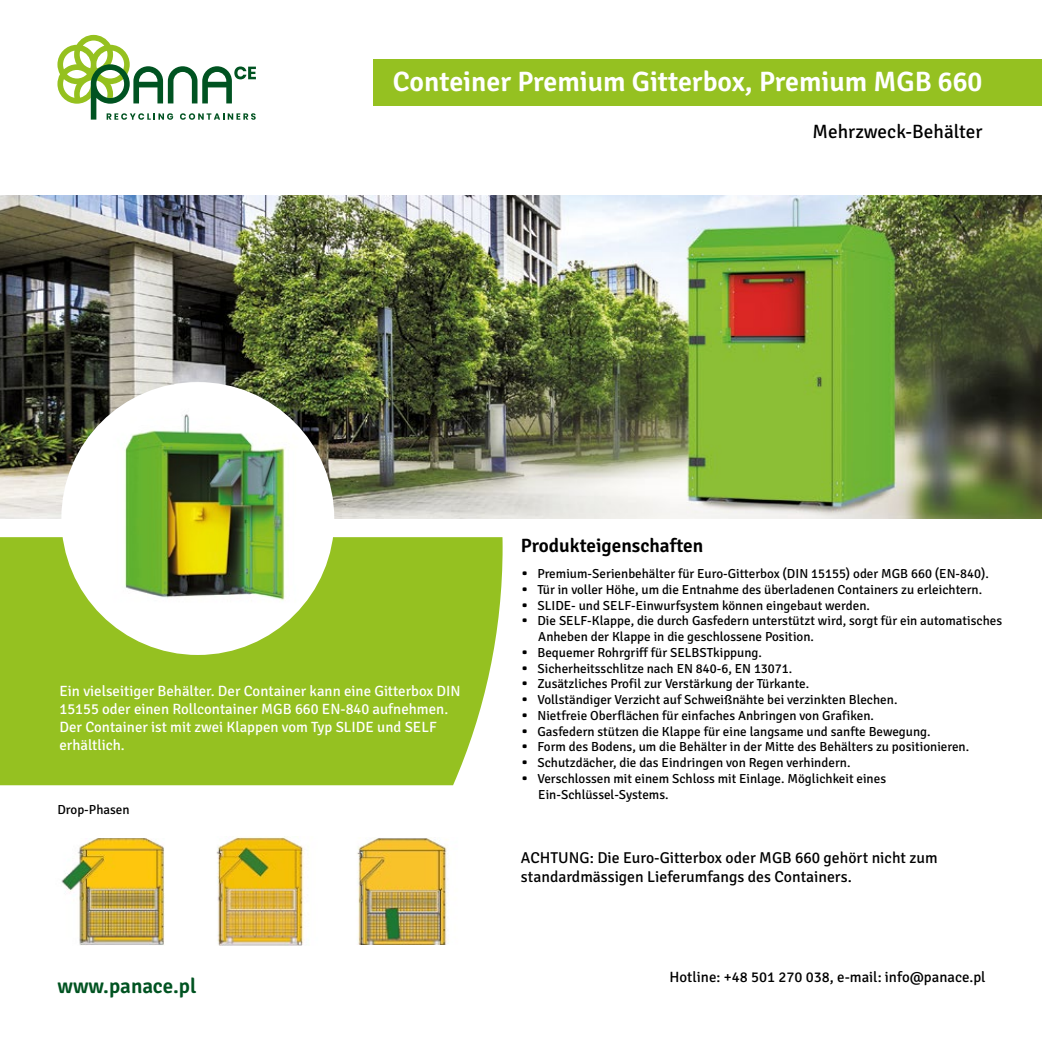
<style>
.page{position:relative;width:1042px;height:1042px;background:#fff}
.page>*{position:absolute;margin:0;border:0;box-sizing:border-box;transform-origin:0 0}
.t1{font:600 28px "Signika";color:#fff}
.t2{font:600 21px "Signika";color:#005321}
.t3{font:600 19.25px "Signika";color:#000}
.t4{font:19.25px "Signika";color:#000}
.t5{font:15.75px/19.2px "Signika";color:#000}
.t6{font:14.88px/17.8px "Signika";color:#fff}
.t7{font:14.88px "Signika";color:#000}
.t8{font:13.12px/15.8px "Signika";color:#000}
.s1{font-size:17.5px}
</style>
<div class="page">
<div style="left:0;top:537px;width:502px;height:248px;background:#95c121"></div>
<img style="left:0;top:196px;width:1042px;height:322px">
<div style="left:373px;top:60px;width:669px;height:46px;background:#95c121"></div>
<svg style="left:57px;top:35px;width:199px;height:85px"></svg>
<img style="left:65px;top:385px;width:266px;height:266px;border-radius:133px">
<div style="left:61px;top:382px;width:273px;height:273px;border:7px solid #fff;border-radius:50%"></div>
<img style="left:61px;top:838px;width:104px;height:107px">
<img style="left:216px;top:836px;width:88px;height:109px">
<img style="left:357px;top:838px;width:92px;height:106px">
<h1 class="t1" style="left:393px;top:65px;width:591px">Conteiner Premium Gitterbox, Premium MGB 660</h1>
<h3 class="t4" style="left:812px;top:120px;width:171px">Mehrzweck-Behälter</h3>
<p class="t6" style="left:60px;top:682px;width:403px">Ein vielseitiger Behälter. Der Container kann eine Gitterbox DIN 15155 oder einen Rollcontainer MGB 660 EN-840 aufnehmen.<br>Der Container ist mit zwei Klappen vom Typ SLIDE und SELF erhältlich.</p>
<p class="t8" style="left:57px;top:802px;width:74px">Drop-Phasen</p>
<h2 class="t2" style="left:57px;top:973px;width:141px">www.panace.pl</h2>
<h3 class="t3" style="left:521px;top:534px;width:184px">Produkteigenschaften</h3>
<p class="t8" style="left:521px;top:566px;width:469px"><span class="s1">•</span> Premium-Serienbehälter für Euro-Gitterbox (DIN 15155) oder MGB 660 (EN-840).</p>
<p class="t8" style="left:521px;top:582px;width:463px"><span class="s1">•</span> Tür in voller Höhe, um die Entnahme des überladenen Containers zu erleichtern.</p>
<p class="t8" style="left:521px;top:597px;width:350px"><span class="s1">•</span> SLIDE- und SELF-Einwurfsystem können eingebaut werden.</p>
<p class="t8" style="left:538px;top:613px;width:465px;text-indent:-17px"><span class="s1">•</span> Die SELF-Klappe, die durch Gasfedern unterstützt wird, sorgt für ein automatisches<br>Anheben der Klappe in die geschlossene Position.</p>
<p class="t8" style="left:521px;top:645px;width:242px"><span class="s1">•</span> Bequemer Rohrgriff für SELBSTkippung.</p>
<p class="t8" style="left:521px;top:660px;width:273px"><span class="s1">•</span> Sicherheitsschlitze nach EN 840-6, EN 13071.</p>
<p class="t8" style="left:521px;top:676px;width:290px"><span class="s1">•</span> Zusätzliches Profil zur Verstärkung der Türkante.</p>
<p class="t8" style="left:521px;top:692px;width:378px"><span class="s1">•</span> Vollständiger Verzicht auf Schweißnähte bei verzinkten Blechen.</p>
<p class="t8" style="left:521px;top:708px;width:354px"><span class="s1">•</span> Nietfreie Oberflächen für einfaches Anbringen von Grafiken.</p>
<p class="t8" style="left:521px;top:723px;width:411px"><span class="s1">•</span> Gasfedern stützen die Klappe für eine langsame und sanfte Bewegung.</p>
<p class="t8" style="left:521px;top:739px;width:450px"><span class="s1">•</span> Form des Bodens, um die Behälter in der Mitte des Behälters zu positionieren.</p>
<p class="t8" style="left:521px;top:755px;width:331px"><span class="s1">•</span> Schutzdächer, die das Eindringen von Regen verhindern.</p>
<p class="t8" style="left:538px;top:771px;width:349px;text-indent:-17px"><span class="s1">•</span> Verschlossen mit einem Schloss mit Einlage. Möglichkeit eines<br>Ein-Schlüssel-Systems.</p>
<p class="t5" style="left:521px;top:848px;width:418px">ACHTUNG: Die Euro-Gitterbox oder MGB 660 gehört nicht zum standardmässigen Lieferumfangs des Containers.</p>
<p class="t7" style="left:669px;top:966px;width:318px">Hotline: +48 501 270 038, e-mail: info@panace.pl</p>
</div>
